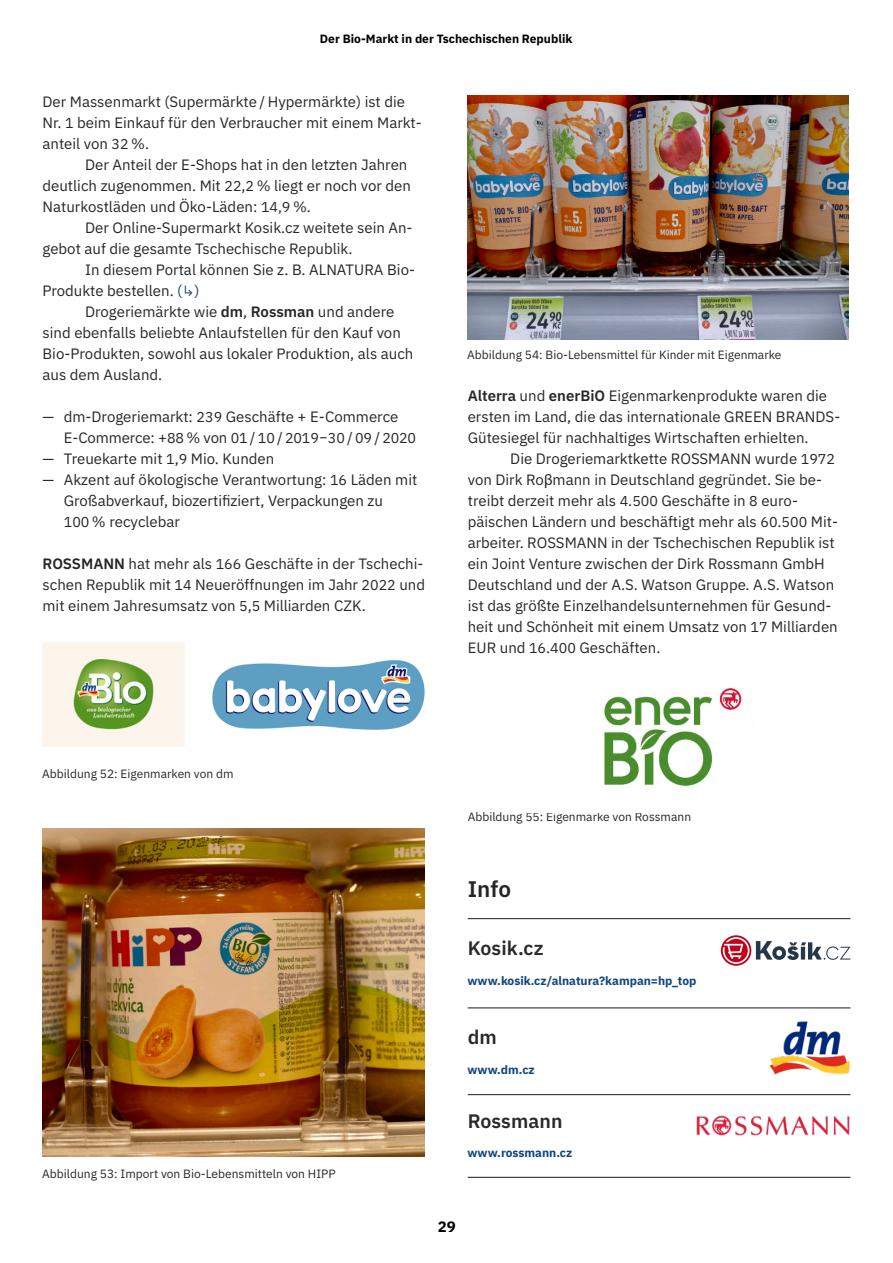
<style>
.page{position:relative;width:893px;height:1263px;background:#fff}
.page>*{position:absolute;margin:0;border:0;box-sizing:border-box;transform-origin:0 0}
.t1{font:600 22.5px "IBM Plex Sans";color:#262626}
.t2{font:600 19.5px "IBM Plex Sans";letter-spacing:.005em;color:#292929}
.t3{font:15px/21px "IBM Plex Sans";color:#262626}
.t4{font:700 15px "IBM Plex Sans";color:#000}
.t5{font:12px "IBM Plex Sans";color:#262626}
.t6{font:700 12px "IBM Plex Sans";color:#11457e}
.t7{font:700 12px "IBM Plex Sans";color:#000}
.s1{font-size:14.25px}
.s2{color:#11457e}
.s3{font-weight:600}
.s4{font-family:"Space Grotesk"}
.s5{font-family:"Arial"}
</style>
<div class="page">
<hr style="left:468px;top:918px;width:382px;height:1px;background:#262626">
<hr style="left:468px;top:1007px;width:382px;height:1px;background:#262626">
<hr style="left:468px;top:1094px;width:382px;height:1px;background:#262626">
<hr style="left:468px;top:1177px;width:382px;height:1px;background:#262626">
<img style="left:43px;top:828px;width:381px;height:329px">
<img style="left:468px;top:96px;width:380px;height:243px">
<img style="left:604px;top:688px;width:138px;height:98px">
<img style="left:769px;top:1021px;width:81px;height:54px">
<img style="left:696px;top:1115px;width:154px;height:21px">
<svg style="left:756px;top:941px;width:94px;height:19px"></svg>
<svg style="left:721px;top:935px;width:30px;height:31px"></svg>
<svg style="left:723px;top:937px;width:26px;height:27px"></svg>
<img style="left:213px;top:660px;width:211px;height:69px">
<img style="left:43px;top:643px;width:141px;height:104px">
<p class="t7" style="left:320px;top:33px;width:254px">Der Bio-Markt in der Tschechischen Republik</p>
<p class="t3" style="left:43px;top:92px;width:381px">Der Massenmarkt (Supermärkte / Hypermärkte) ist die<br>Nr. <span class="s1">1</span> beim Einkauf für den Verbraucher mit einem Markt&shy;anteil von <span class="s1">32</span> %.</p>
<p class="t3" style="left:43px;top:155px;width:370px;text-indent:43px">Der Anteil der E-Shops hat in den letzten Jahren deutlich zugenommen. Mit <span class="s1">22</span>,<span class="s1">2</span> % liegt er noch vor den<br>Naturkostläden und Öko-Läden: <span class="s1">14,9</span> %.</p>
<p class="t3" style="left:43px;top:218px;width:372px;text-indent:43px">Der Online-Supermarkt Kosik.cz weitete sein An&shy;gebot auf die gesamte Tschechische Republik.</p>
<p class="t3" style="left:43px;top:260px;width:374px;text-indent:43px">In diesem Portal können Sie z. B. ALNATURA Bio-<br>Produkte bestellen. <span class="s2">(↳)</span></p>
<p class="t3" style="left:43px;top:302px;width:372px;text-indent:43px">Drogeriemärkte wie <span class="s3">dm</span>, <span class="s3">Rossman</span> und andere sind ebenfalls beliebte Anlaufstellen für den Kauf von Bio-Produkten, sowohl aus lokaler Produktion, als auch aus dem Ausland.</p>
<p class="t3" style="left:64px;top:407px;width:354px;text-indent:-21px">— dm-Drogeriemarkt: <span class="s1">239</span> Geschäfte + E-Commerce<br>E-Commerce: +<span class="s1">88</span> % von <span class="s1">01</span> / <span class="s1">10</span> / <span class="s1">2019</span><span class="s4">−</span><span class="s1">30</span> / <span class="s1">09</span> / <span class="s1">2020</span></p>
<p class="t3" style="left:43px;top:449px;width:233px">— Treuekarte mit <span class="s1">1</span>,<span class="s1">9</span> Mio. Kunden</p>
<p class="t3" style="left:64px;top:470px;width:355px;text-indent:-21px">— Akzent auf ökologische Verantwortung: <span class="s1">16</span> Läden mit<br>Großabverkauf, biozertifiziert, Verpackungen zu<br><span class="s1">100</span> % recyclebar</p>
<p class="t3" style="left:43px;top:554px;width:384px;text-align:justify"><span class="s3">ROSSMANN</span> hat mehr als <span class="s1">166</span> Geschäfte in der Tschechi&shy;schen Republik mit <span class="s1">14</span> Neueröffnungen im Jahr <span class="s1">2022</span> und mit einem Jahresumsatz von <span class="s1">5</span>,<span class="s1">5</span> Milliarden CZK.</p>
<p class="t5" style="left:467px;top:349px;width:316px">Abbildung 54: Bio-Lebensmittel für Kinder mit Eigenmarke</p>
<p class="t3" style="left:468px;top:386px;width:374px"><span class="s3">Alterra</span> und <span class="s3">enerBiO</span> Eigenmarkenprodukte waren die ersten im Land, die das internationale GREEN BRANDS-<br>Gütesiegel für nachhaltiges Wirtschaften erhielten.</p>
<p class="t3" style="left:468px;top:449px;width:372px;text-indent:43px">Die Drogeriemarktkette ROSSMANN wurde <span class="s1">1972 </span>von Dirk Ro<span class="s5">β</span>mann in Deutschland gegründet. Sie be&shy;treibt derzeit mehr als <span class="s1">4</span>.<span class="s1">500</span> Geschäfte in <span class="s1">8</span> euro&shy;päischen Ländern und beschäftigt mehr als <span class="s1">60</span>.<span class="s1">500</span> Mit&shy;arbeiter. ROSSMANN in der Tschechischen Republik ist ein Joint Venture zwischen der Dirk Rossmann GmbH Deutschland und der A.S. Watson Gruppe. A.S. Watson ist das größte Einzelhandelsunternehmen für Gesund&shy;heit und Schönheit mit einem Umsatz von <span class="s1">17</span> Milliarden EUR und <span class="s1">16</span>.<span class="s1">400</span> Geschäften.</p>
<p class="t5" style="left:42px;top:768px;width:193px">Abbildung 52: Eigenmarken von dm</p>
<p class="t5" style="left:42px;top:1168px;width:295px">Abbildung 53: Import von Bio-Lebensmitteln von HIPP</p>
<p class="t5" style="left:468px;top:811px;width:225px">Abbildung 55: Eigenmarke von Rossmann</p>
<h1 class="t1" style="left:468px;top:880px;width:45px">Info</h1>
<h2 class="t2" style="left:468px;top:939px;width:77px">Kosik.cz</h2>
<p class="t6" style="left:467px;top:975px;width:230px">www.kosik.cz/alnatura?kampan=hp_top</p>
<h2 class="t2" style="left:468px;top:1029px;width:31px">dm</h2>
<p class="t6" style="left:467px;top:1064px;width:69px">www.dm.cz</p>
<h2 class="t2" style="left:468px;top:1113px;width:96px">Rossmann</h2>
<p class="t6" style="left:467px;top:1147px;width:106px">www.rossmann.cz</p>
<p class="t4" style="left:438px;top:1220px;width:19px">29</p>
</div>
